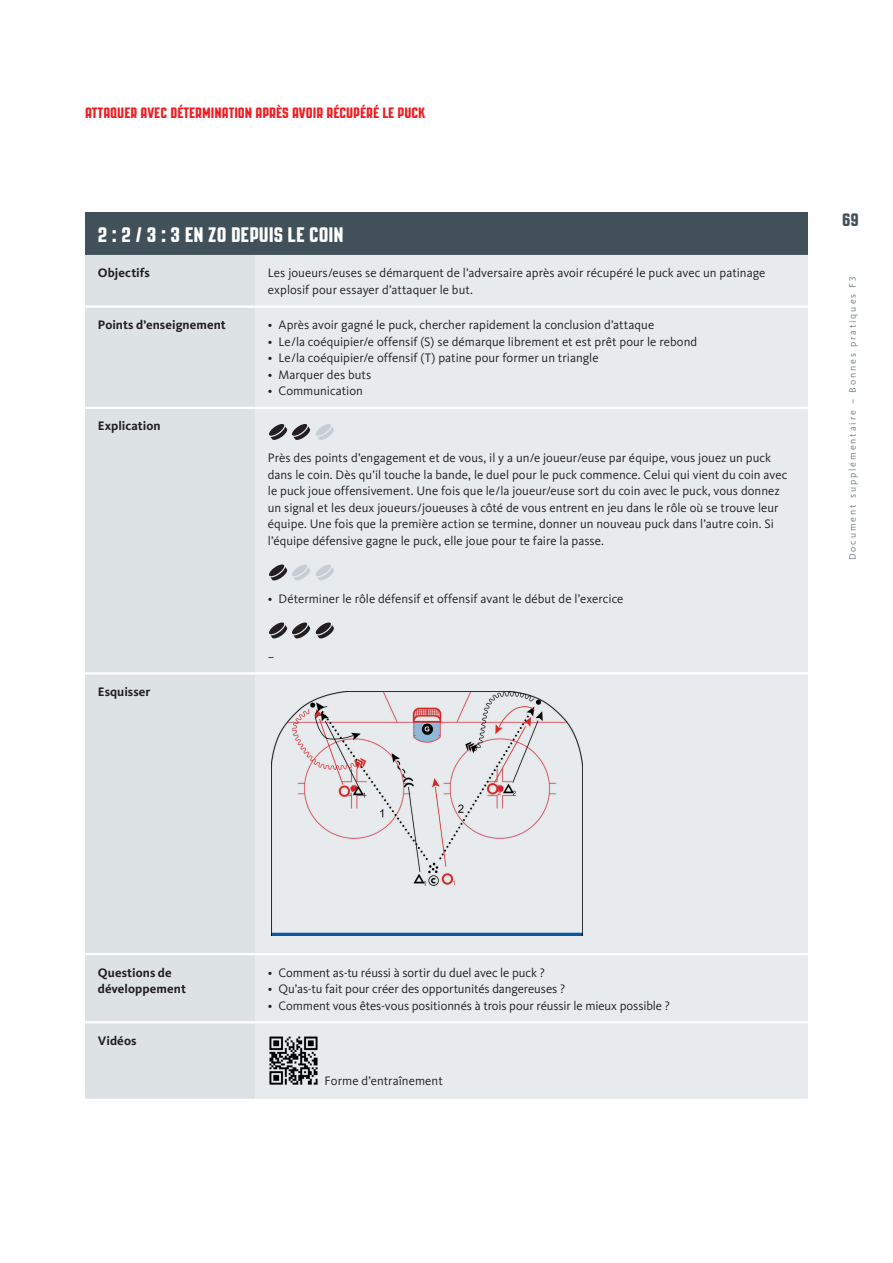
<style>
.page{position:relative;width:893px;height:1263px;background:#fff}
.page>*{position:absolute;margin:0;border:0;box-sizing:border-box;transform-origin:0 0}
.t1{font:21px "PAG Revolucion";color:#fff}
.t2{font:18px "PAG Revolucion";color:#425159}
.t3{font:15px "PAG Revolucion";color:#ee1d23}
.t4{font:12.75px/16.5px "Kievit OT";color:#231f20}
.t5{font:700 12.75px/16.5px "Kievit OT";letter-spacing:.005em;color:#231f20}
.t6{font:9.75px "Kievit OT";letter-spacing:.2em;color:#717d83}
</style>
<div class="page">
<div style="left:85px;top:213px;width:723px;height:42px;background:#425159"></div>
<div style="left:85px;top:255px;width:170px;height:844px;background:#dde2e5"></div>
<div style="left:255px;top:255px;width:553px;height:844px;background:#e7ebed"></div>
<hr style="left:85px;top:305px;width:170px;height:3px;background:#fff">
<hr style="left:255px;top:305px;width:553px;height:3px;background:#fff">
<hr style="left:85px;top:407px;width:170px;height:2px;background:#fff">
<hr style="left:255px;top:407px;width:553px;height:2px;background:#fff">
<hr style="left:85px;top:672px;width:170px;height:2px;background:#fff">
<hr style="left:255px;top:672px;width:553px;height:2px;background:#fff">
<hr style="left:85px;top:953px;width:170px;height:2px;background:#fff">
<hr style="left:255px;top:953px;width:553px;height:2px;background:#fff">
<hr style="left:85px;top:1021px;width:170px;height:2px;background:#fff">
<hr style="left:255px;top:1021px;width:553px;height:2px;background:#fff">
<svg style="left:316px;top:424px;width:18px;height:16px"></svg>
<svg style="left:269px;top:424px;width:41px;height:16px"></svg>
<svg style="left:269px;top:564px;width:41px;height:16px"></svg>
<svg style="left:316px;top:564px;width:18px;height:16px"></svg>
<svg style="left:269px;top:622px;width:41px;height:16px"></svg>
<svg style="left:316px;top:622px;width:18px;height:16px"></svg>
<img style="left:272px;top:692px;width:311px;height:244px">
<img style="left:268px;top:1035px;width:51px;height:51px">
<p class="t3" style="left:85px;top:105px;width:342px">ATTAQUER AVEC DÉTERMINATION APRÈS AVOIR RÉCUPÉRÉ LE PUCK</p>
<h1 class="t1" style="left:98px;top:223px;width:247px">2 : 2 / 3 : 3 EN ZO DEPUIS LE COIN</h1>
<p class="t5" style="left:98px;top:265px;width:54px">Objectifs</p>
<p class="t4" style="left:268px;top:265px;width:499px">Les joueurs/euses se démarquent de l’adversaire après avoir récupéré le puck avec un patinage explosif pour essayer d’attaquer le but.</p>
<p class="t5" style="left:98px;top:316px;width:130px">Points d’enseignement</p>
<p class="t4" style="left:268px;top:316px;width:388px">• Après avoir gagné le puck, chercher rapidement la conclusion d’attaque</p>
<p class="t4" style="left:268px;top:333px;width:431px">• Le/la coéquipier/e offensif (S) se démarque librement et est prêt pour le rebond</p>
<p class="t4" style="left:268px;top:349px;width:332px">• Le/la coéquipier/e offensif (T) patine pour former un triangle</p>
<p class="t4" style="left:268px;top:366px;width:105px">• Marquer des buts</p>
<p class="t4" style="left:268px;top:382px;width:97px">• Communication</p>
<p class="t5" style="left:98px;top:418px;width:64px">Explication</p>
<p class="t4" style="left:268px;top:449px;width:521px">Près des points d’engagement et de vous, il y a un/e joueur/euse par équipe, vous jouez un puck dans le coin. Dès qu’il touche la bande, le duel pour le puck commence. Celui qui vient du coin avec le puck joue offensivement. Une fois que le/la joueur/euse sort du coin avec le puck, vous donnez un signal et les deux joueurs/joueuses à côté de vous entrent en jeu dans le rôle où se trouve leur équipe. Une fois que la première action se termine, donner un nouveau puck dans l’autre coin. Si l’équipe défensive gagne le puck, elle joue pour te faire la passe.</p>
<p class="t4" style="left:268px;top:590px;width:357px">• Déterminer le rôle défensif et offensif avant le début de l’exercice</p>
<p class="t5" style="left:98px;top:683px;width:54px">Esquisser</p>
<p class="t4" style="left:268px;top:648px;width:8px">–</p>
<h2 class="t2" style="left:842px;top:210px;width:18px">69</h2>
<p class="t6" style="left:847px;top:560px;width:285px;rotate:-90deg">Document supplémentaire – Bonnes pratiques F3</p>
<p class="t5" style="left:98px;top:964px;width:90px">Questions de développement</p>
<p class="t4" style="left:268px;top:964px;width:278px">• Comment as-tu réussi à sortir du duel avec le puck ?</p>
<p class="t4" style="left:268px;top:980px;width:299px">• Qu’as-tu fait pour créer des opportunités dangereuses ?</p>
<p class="t4" style="left:268px;top:997px;width:404px">• Comment vous êtes-vous positionnés à trois pour réussir le mieux possible ?</p>
<p class="t5" style="left:98px;top:1032px;width:40px">Vidéos</p>
<p class="t4" style="left:325px;top:1072px;width:120px">Forme d’entraînement</p>
</div>
